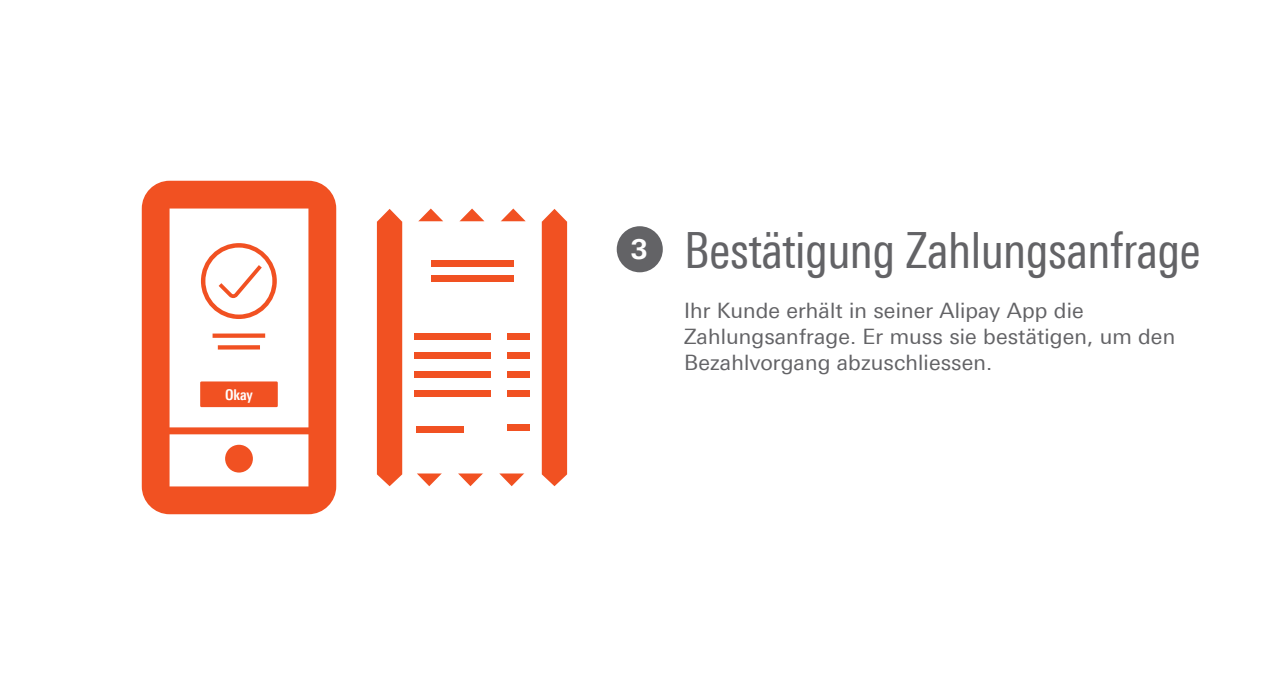
<style>
.page{position:relative;width:1276px;height:695px;background:#fff}
.page>*{position:absolute;margin:0;border:0;box-sizing:border-box;transform-origin:0 0}
.t1{font:50px "Linotype Univers 420 Cn";letter-spacing:-.01em;color:#636366}
.t2{font:700 27.5px "Linotype Univers 630";color:#fff}
.t3{font:21.25px/26.2px "Linotype Univers 430";letter-spacing:.005em;color:#636366}
.t4{font:700 14.75px "Linotype Univers 620 Cn";color:#fff}
</style>
<div class="page">
<div style="left:617px;top:226px;width:46px;height:46px;background:#636366;border-radius:50%"></div>
<svg style="left:142px;top:181px;width:194px;height:333px"></svg>
<div style="left:200px;top:381px;width:78px;height:26px;background:#f15122"></div>
<div style="left:414px;top:333px;width:77px;height:7px;background:#f15122"></div>
<div style="left:431px;top:260px;width:82px;height:6px;background:#f15122"></div>
<div style="left:431px;top:276px;width:82px;height:6px;background:#f15122"></div>
<div style="left:416px;top:426px;width:47px;height:6px;background:#f15122"></div>
<div style="left:507px;top:333px;width:22px;height:7px;background:#f15122"></div>
<div style="left:507px;top:352px;width:23px;height:7px;background:#f15122"></div>
<div style="left:507px;top:371px;width:23px;height:7px;background:#f15122"></div>
<div style="left:507px;top:390px;width:23px;height:7px;background:#f15122"></div>
<div style="left:507px;top:424px;width:23px;height:7px;background:#f15122"></div>
<div style="left:414px;top:352px;width:77px;height:7px;background:#f15122"></div>
<div style="left:414px;top:371px;width:77px;height:7px;background:#f15122"></div>
<div style="left:414px;top:390px;width:77px;height:7px;background:#f15122"></div>
<div style="left:377px;top:209px;width:25px;height:277px;background:#f15122"></div>
<svg style="left:418px;top:208px;width:25px;height:13px"></svg>
<svg style="left:460px;top:208px;width:24px;height:13px"></svg>
<svg style="left:501px;top:208px;width:25px;height:13px"></svg>
<svg style="left:499px;top:473px;width:25px;height:13px"></svg>
<svg style="left:458px;top:473px;width:25px;height:13px"></svg>
<svg style="left:417px;top:473px;width:25px;height:13px"></svg>
<div style="left:542px;top:209px;width:25px;height:277px;background:#f15122"></div>
<svg style="left:201px;top:243px;width:76px;height:76px"></svg>
<div style="left:212px;top:333px;width:53px;height:5px;background:#f15122"></div>
<svg style="left:218px;top:345px;width:42px;height:4px"></svg>
<p class="t4" style="left:225px;top:385px;width:29px">Okay</p>
<p class="t2" style="left:631px;top:233px;width:18px">3</p>
<h1 class="t1" style="left:684px;top:221px;width:518px">Bestätigung Zahlungsanfrage</h1>
<p class="t3" style="left:684px;top:297px;width:493px">Ihr Kunde erhält in seiner Alipay App die<br>Zahlungsanfrage. Er muss sie bestätigen, um den<br>Bezahlvorgang abzuschliessen.</p>
</div>
